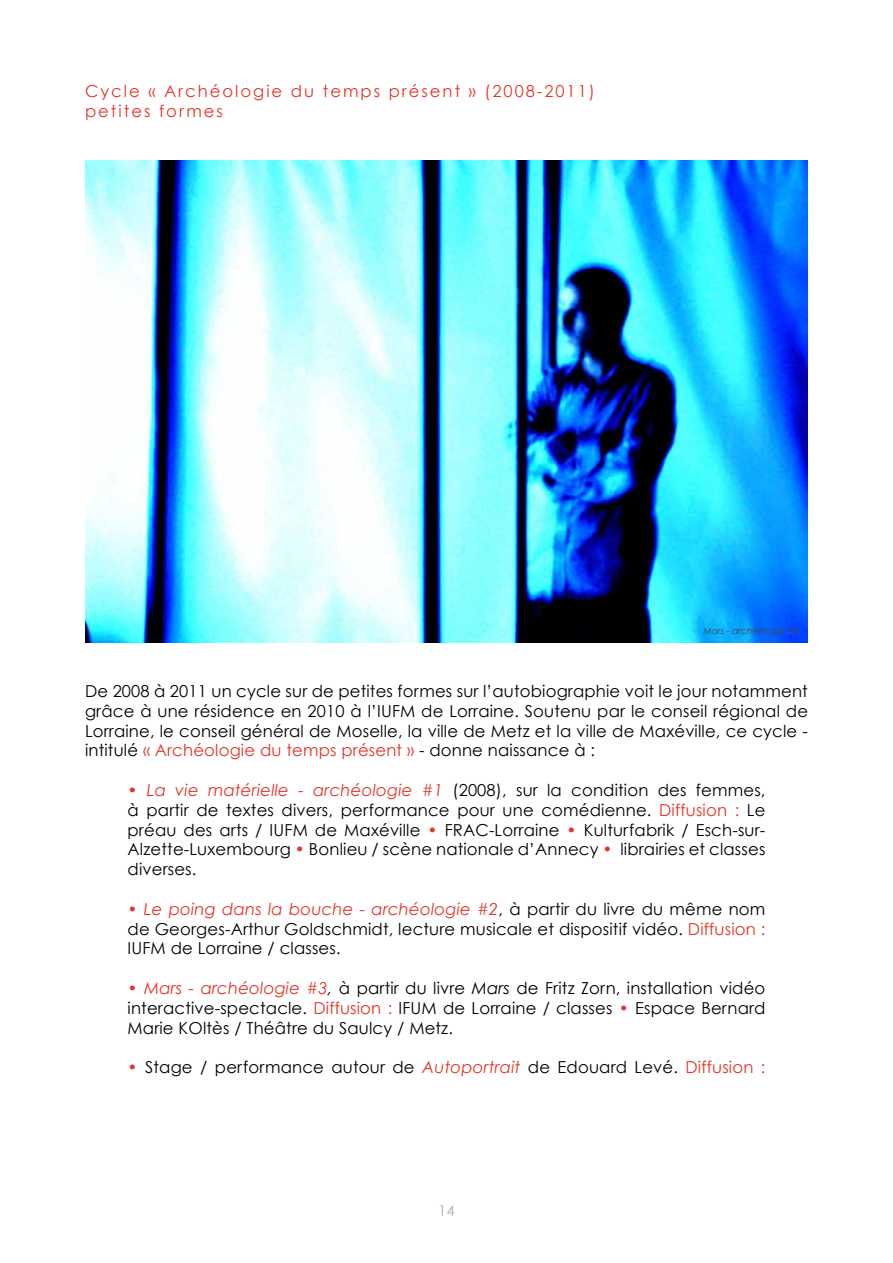
<style>
.page{position:relative;width:893px;height:1263px;background:#fff}
.page>*{position:absolute;margin:0;border:0;box-sizing:border-box;transform-origin:0 0}
.t1{font:16.5px/19.8px "Century Gothic";letter-spacing:.01em;color:#000;text-align:justify}
.t2{font:16.5px/19.8px "Century Gothic";letter-spacing:.12em;color:#e53426}
.t3{font:15px "Century Gothic";color:#b5aeac}
.t4{font:italic 9px "Century Gothic";color:#484644}
.s1{color:#e53426}
.s2{font-style:italic;color:#e53426}
.s3{font-style:italic}
</style>
<div class="page">
<img style="left:85px;top:161px;width:723px;height:481px">
<p class="t2" style="left:85px;top:81px;width:511px">Cycle « Archéologie du temps présent » (2008-2011) petites formes</p>
<p class="t4" style="left:704px;top:625px;width:97px">Mars - archéologie #3</p>
<p class="t1" style="left:85px;top:681px;width:724px">De 2008 à 2011 un cycle sur de petites formes sur l’autobiographie voit le jour notamment grâce à une résidence en 2010 à l’IUFM de Lorraine. Soutenu par le conseil régional de Lorraine, le conseil général de Moselle, la ville de Metz et la ville de Maxéville, ce cycle - intitulé <span class="s1">« Archéologie du temps présent »</span> - donne naissance à :</p>
<p class="t1" style="left:128px;top:780px;width:639px"><span class="s1">•</span> <span class="s2">La vie matérielle - archéologie #1</span> (2008), sur la condition des femmes, à partir de textes divers, performance pour une comédienne. <span class="s1">Diffusion :</span> Le préau des arts / IUFM de Maxéville <span class="s1">•</span> FRAC-Lorraine <span class="s1">•</span> Kulturfabrik / Esch-sur-Alzette-Luxembourg <span class="s1">•</span> Bonlieu / scène nationale d’Annecy <span class="s1">•</span> librairies et classes diverses.</p>
<p class="t1" style="left:128px;top:899px;width:639px"><span class="s1">•</span> <span class="s2">Le poing dans la bouche - archéologie #2</span>, à partir du livre du même nom de Georges-Arthur Goldschmidt, lecture musicale et dispositif vidéo. <span class="s1">Diffusion :<br></span>IUFM de Lorraine / classes.</p>
<p class="t1" style="left:128px;top:978px;width:639px"><span class="s1">•</span> <span class="s2">Mars - archéologie #3</span><span class="s3">,</span> à partir du livre <span class="s3">Mars</span> de Fritz Zorn, installation vidéo interactive-spectacle. <span class="s1">Diffusion :</span> IFUM de Lorraine / classes <span class="s1">•</span> Espace Bernard Marie KOltès / Théâtre du Saulcy / Metz.</p>
<p class="t1" style="left:128px;top:1057px;width:639px"><span class="s1">•</span> Stage / performance autour de <span class="s2">Autoportrait</span> de Edouard Levé. <span class="s1">Diffusion :</span></p>
<p class="t3" style="left:438px;top:1201px;width:18px">14</p>
</div>
